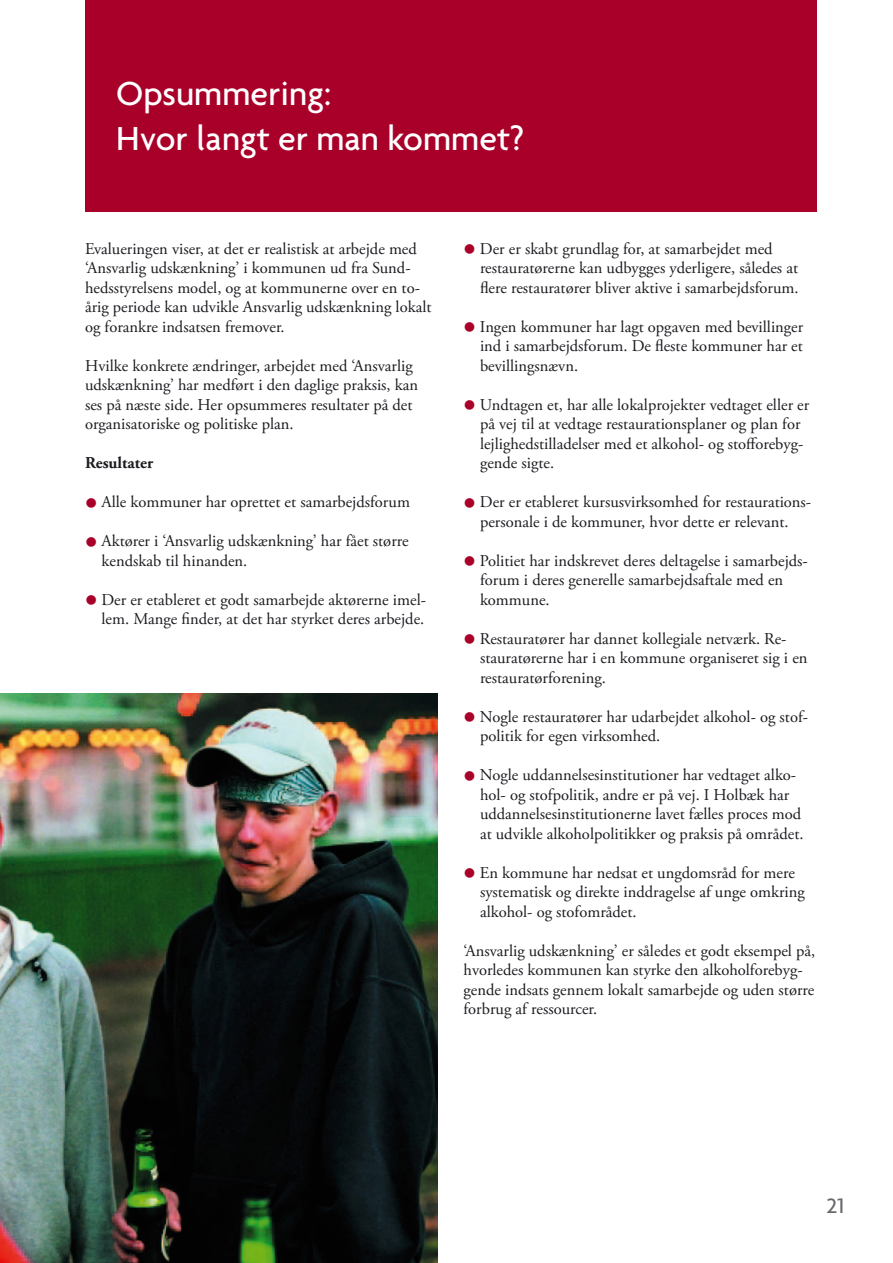
<style>
.page{position:relative;width:893px;height:1263px;background:#fff}
.page>*{position:absolute;margin:0;border:0;box-sizing:border-box;transform-origin:0 0}
.Kapitel{font:500 36px "Agenda";color:#fff}
.t1{font:500 22.5px "Agenda";color:#68676c}
.Brødtext{font:16.5px/19.5px "Adobe Garamond Pro";color:#1b1c20}
.Brødtext-2{font:700 16.5px "Adobe Garamond Pro";color:#1b1c20}
.s1{color:#a90029}
</style>
<div class="page">
<img style="left:0;top:693px;width:438px;height:570px">
<div style="left:85px;top:0;width:731px;height:211px;background:#a90029"></div>
<p class="Kapitel" style="left:116px;top:71px;width:216px">Opsummering:</p>
<p class="Kapitel" style="left:116px;top:116px;width:409px">Hvor langt er man kommet?</p>
<p class="Brødtext" style="left:85px;top:239px;width:348px">Evalueringen viser, at det er realistisk at arbejde med ‘Ansvarlig udskænkning’ i kommunen ud fra Sund&shy;hedsstyrelsens model, og at kommunerne over en to&shy;årig periode kan udvikle Ansvarlig udskænkning lokalt og forankre indsatsen fremover.</p>
<p class="Brødtext" style="left:85px;top:356px;width:335px">Hvilke konkrete ændringer, arbejdet med ‘Ansvarlig udskænkning’ har medført i den daglige praksis, kan ses på næste side. Her opsummeres resultater på det organisatoriske og politiske plan.</p>
<p class="Brødtext-2" style="left:85px;top:453px;width:70px">Resultater</p>
<p class="Brødtext" style="left:85px;top:493px;width:326px"><span class="s1">●</span> Alle kommuner har oprettet et samarbejdsforum</p>
<p class="Brødtext" style="left:102px;top:532px;width:309px;text-indent:-16px"><span class="s1">●</span> Aktører i ‘Ansvarlig udskænkning’ har fået større kendskab til hinanden.</p>
<p class="Brødtext" style="left:85px;top:590px;width:342px;text-align:right"><span class="s1">●</span> Der er etableret et godt samarbejde aktørerne imel&shy;lem. Mange finder, at det har styrket deres arbejde.</p>
<p class="Brødtext" style="left:480px;top:239px;width:320px;text-indent:-16px"><span class="s1">●</span> Der er skabt grundlag for, at samarbejdet med restauratørerne kan udbygges yderligere, således at flere restauratører bliver aktive i samarbejdsforum.</p>
<p class="Brødtext" style="left:480px;top:317px;width:325px;text-align:justify;text-indent:-16px"><span class="s1">●</span> Ingen kommuner har lagt opgaven med bevillinger ind i samarbejdsforum. De fleste kommuner har et bevillingsnævn.</p>
<p class="Brødtext" style="left:480px;top:395px;width:331px;text-indent:-16px"><span class="s1">●</span> Undtagen et, har alle lokalprojekter vedtaget eller er på vej til at vedtage restaurationsplaner og plan for lejlighedstilladelser med et alkohol- og stofforebyg&shy;gende sigte.</p>
<p class="Brødtext" style="left:463px;top:493px;width:349px;text-align:center"><span class="s1">●</span> Der er etableret kursusvirksomhed for restaurations&shy;personale i de kommuner, hvor dette er relevant.</p>
<p class="Brødtext" style="left:480px;top:551px;width:329px;text-indent:-16px"><span class="s1">●</span> Politiet har indskrevet deres deltagelse i samarbejds&shy;forum i deres generelle samarbejdsaftale med en kommune.</p>
<p class="Brødtext" style="left:480px;top:629px;width:329px;text-indent:-16px"><span class="s1">●</span> Restauratører har dannet kollegiale netværk. Re&shy;stauratørerne har i en kommune organiseret sig i en restauratørforening.</p>
<p class="Brødtext" style="left:480px;top:707px;width:330px;text-indent:-16px"><span class="s1">●</span> Nogle restauratører har udarbejdet alkohol- og stof&shy;politik for egen virksomhed.</p>
<p class="Brødtext" style="left:480px;top:766px;width:325px;text-indent:-16px"><span class="s1">●</span> Nogle uddannelsesinstitutioner har vedtaget alko&shy;hol- og stofpolitik, andre er på vej. I Holbæk har uddannelsesinstitutionerne lavet fælles proces mod at udvikle alkoholpolitikker og praksis på området.</p>
<p class="Brødtext" style="left:480px;top:863px;width:326px;text-indent:-16px"><span class="s1">●</span> En kommune har nedsat et ungdomsråd for mere systematisk og direkte inddragelse af unge omkring alkohol- og stofområdet.</p>
<p class="Brødtext" style="left:463px;top:941px;width:353px">‘Ansvarlig udskænkning’ er således et godt eksempel på, hvorledes kommunen kan styrke den alkoholforebyg&shy;gende indsats gennem lokalt samarbejde og uden større forbrug af ressourcer.</p>
<h2 class="t1" style="left:826px;top:1192px;width:20px">21</h2>
</div>
